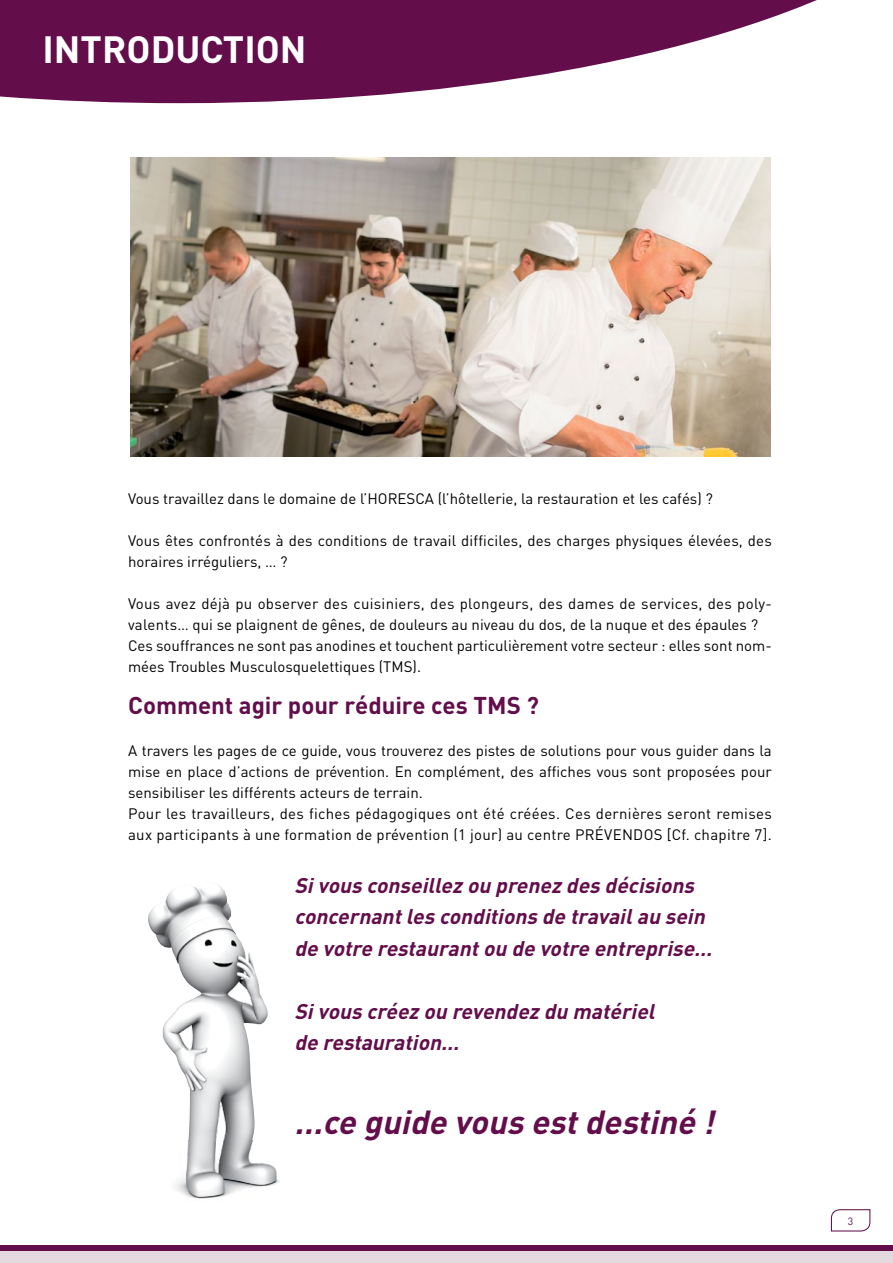
<style>
.page{position:relative;width:893px;height:1263px;background:#fff}
.page>*{position:absolute;margin:0;border:0;box-sizing:border-box;transform-origin:0 0}
.t1{font:700 37.5px "DIN";color:#fff}
.t2{font:italic 700 33px "DIN";color:#630e4b}
.t3{font:700 24px "DIN";letter-spacing:-.005em;color:#630e4b}
.t4{font:italic 700 21px/31.5px "DIN";color:#630e4b}
.t5{font:15px/21px "DIN";color:#000}
.t6{font:10.5px "DIN";color:#630e4b}
</style>
<div class="page">
<svg style="left:0;top:0;width:817px;height:103px;fill:#630e4b"></svg>
<img style="left:148px;top:885px;width:129px;height:312px">
<img style="left:131px;top:158px;width:640px;height:298px">
<svg style="left:830px;top:1209px;width:41px;height:23px"></svg>
<div style="left:0;top:1248px;width:893px;height:15px;background:#e3d9df"></div>
<div style="left:0;top:1245px;width:893px;height:5px;background:#630e4b"></div>
<h1 class="t1" style="left:43px;top:25px;width:35px">Introduction</h1>
<p class="t5" style="left:128px;top:488px;width:586px">Vous travaillez dans le domaine de l’HORESCA (l’hôtellerie, la restauration et les cafés) ?</p>
<p class="t5" style="left:128px;top:530px;width:645px">Vous êtes confrontés à des conditions de travail difficiles, des charges physiques élevées, des horaires irréguliers, … ?</p>
<p class="t5" style="left:128px;top:593px;width:645px">Vous avez déjà pu observer des cuisiniers, des plongeurs, des dames de services, des poly&shy;valents… qui se plaignent de gênes, de douleurs au niveau du dos, de la nuque et des épaules ?<br>Ces souffrances ne sont pas anodines et touchent particulièrement votre secteur : elles sont nom&shy;mées Troubles Musculosquelettiques (TMS).</p>
<h3 class="t3" style="left:128px;top:690px;width:412px">Comment agir pour réduire ces TMS ?</h3>
<p class="t5" style="left:128px;top:740px;width:645px">A travers les pages de ce guide, vous trouverez des pistes de solutions pour vous guider dans la mise en place d’actions de prévention. En complément, des affiches vous sont proposées pour sensibiliser les différents acteurs de terrain.<br>Pour les travailleurs, des fiches pédagogiques ont été créées. Ces dernières seront remises aux participants à une formation de prévention (1 jour) au centre PRéVENDOS [Cf. chapitre 7].</p>
<h3 class="t4" style="left:294px;top:868px;width:424px">Sivous conseillezou prenezdes décisions concernantles conditions de travailau sein de votre restaurantou de votre entreprise…</h3>
<h3 class="t4" style="left:294px;top:994px;width:367px">Sivous créezou revendezdu matériel de restauration…</h3>
<h2 class="t2" style="left:294px;top:1101px;width:430px">…ce guide vous estdestiné !</h2>
<p class="t6" style="left:848px;top:1214px;width:7px">3</p>
</div>
